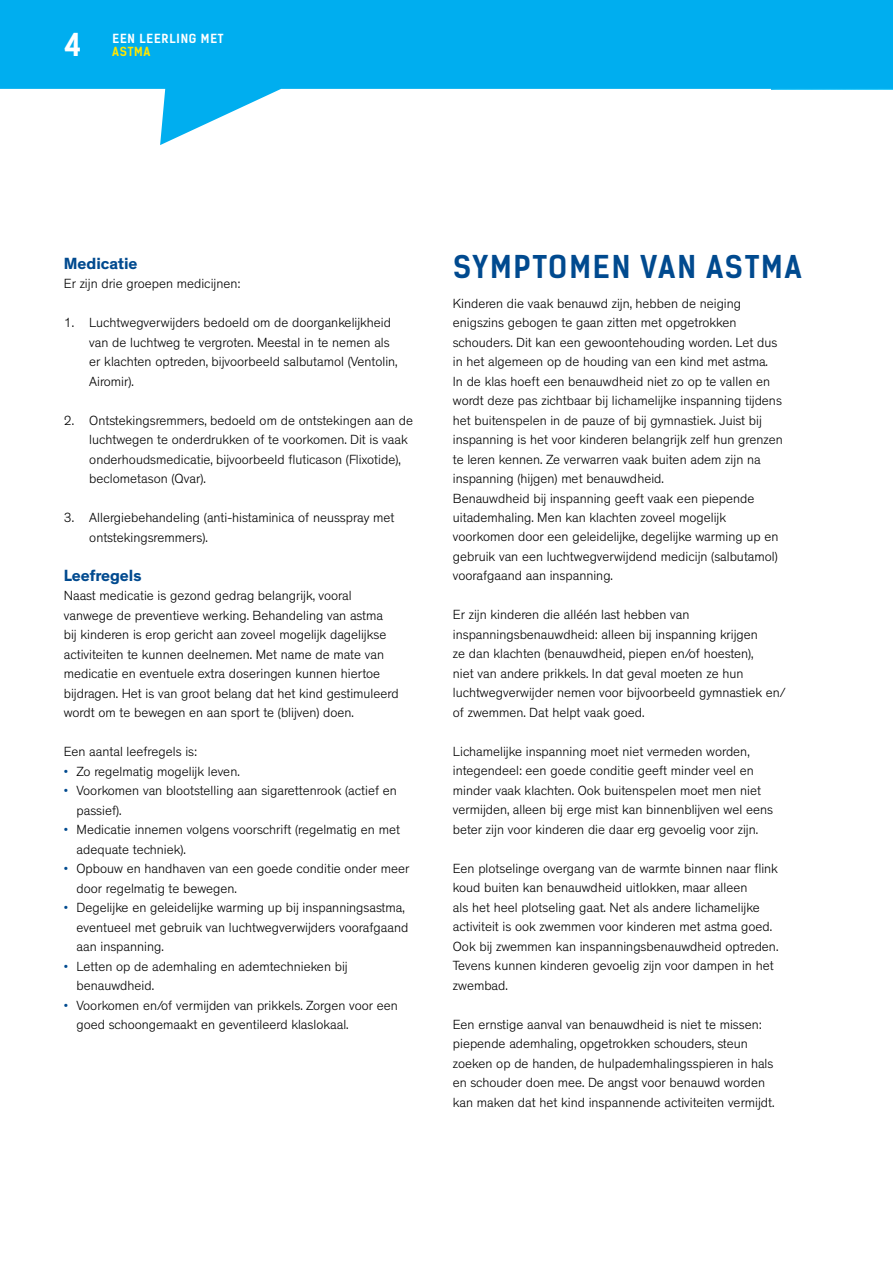
<style>
.page{position:relative;width:893px;height:1263px;background:#fff}
.page>*{position:absolute;margin:0;border:0;box-sizing:border-box;transform-origin:0 0}
.t1{font:700 30px "Kelson Sans";letter-spacing:.065em;color:#004a8f}
.t2{font:700 30px "Kelson Sans";color:#fff}
.t3{font:700 16.5px "Theinhardt";color:#004a8f}
.t4{font:300 13.5px/19.5px "Theinhardt";color:#000}
.t5{font:700 12px "Kelson Sans";letter-spacing:.065em;color:#fff}
.t6{font:700 12px "Kelson Sans";letter-spacing:.065em;color:#ffe600}
.s1{color:#004a8f}
</style>
<div class="page">
<svg style="left:0;top:0;width:893px;height:145px;fill:#00aeef"></svg>
<h1 class="t2" style="left:65px;top:27px;width:19px">4</h1>
<p class="t5" style="left:112px;top:31px;width:113px">EEN LEERLING MET</p>
<p class="t6" style="left:112px;top:44px;width:40px">ASTMA</p>
<p class="t3" style="left:64px;top:253px;width:75px">Medicatie</p>
<p class="t4" style="left:64px;top:274px;width:178px">Er zijn drie groepen medicijnen:</p>
<p class="t4" style="left:89px;top:313px;width:310px;text-indent:-26px">1. Luchtwegverwijders bedoeld om de doorgankelijkheid van de luchtweg te vergroten. Meestal in te nemen als er klachten optreden, bijvoorbeeld salbutamol (Ventolin, Airomir).</p>
<p class="t4" style="left:89px;top:410px;width:325px;text-indent:-26px">2. Ontstekingsremmers, bedoeld om de ontstekingen aan de luchtwegen te onderdrukken of te voorkomen. Dit is vaak onderhoudsmedicatie, bijvoorbeeld fluticason (Flixotide), beclometason (Qvar).</p>
<p class="t4" style="left:89px;top:508px;width:307px;text-indent:-26px">3. Allergiebehandeling (anti-histaminica of neusspray met ontstekingsremmers).</p>
<p class="t3" style="left:64px;top:565px;width:79px">Leefregels</p>
<p class="t4" style="left:64px;top:586px;width:336px">Naast medicatie is gezond gedrag belangrijk, vooral vanwege de preventieve werking. Behandeling van astma bij kinderen is erop gericht aan zoveel mogelijk dagelijkse activiteiten te kunnen deelnemen. Met name de mate van medicatie en eventuele extra doseringen kunnen hiertoe bijdragen. Het is van groot belang dat het kind gestimuleerd wordt om te bewegen en aan sport te (blijven) doen.</p>
<p class="t4" style="left:64px;top:742px;width:135px">Een aantal leefregels is:</p>
<p class="t4" style="left:64px;top:761px;width:177px"><span class="s1">•</span> Zo regelmatig mogelijk leven.</p>
<p class="t4" style="left:77px;top:781px;width:322px;text-indent:-13px"><span class="s1">•</span> Voorkomen van blootstelling aan sigarettenrook (actief en passief).</p>
<p class="t4" style="left:77px;top:820px;width:325px;text-indent:-13px"><span class="s1">•</span> Medicatie innemen volgens voorschrift (regelmatig en met adequate techniek).</p>
<p class="t4" style="left:77px;top:859px;width:335px;text-indent:-13px"><span class="s1">•</span> Opbouw en handhaven van een goede conditie onder meer door regelmatig te bewegen.</p>
<p class="t4" style="left:77px;top:898px;width:333px;text-indent:-13px"><span class="s1">•</span> Degelijke en geleidelijke warming up bij inspanningsastma, eventueel met gebruik van luchtwegverwijders voorafgaand aan inspanning.</p>
<p class="t4" style="left:77px;top:956px;width:273px;text-indent:-13px"><span class="s1">•</span> Letten op de ademhaling en ademtechnieken bij benauwdheid.</p>
<p class="t4" style="left:77px;top:995px;width:323px;text-indent:-13px"><span class="s1">•</span> Voorkomen en/of vermijden van prikkels. Zorgen voor een goed schoongemaakt en geventileerd klaslokaal.</p>
<h1 class="t1" style="left:453px;top:248px;width:350px">SYMPTOMEN VAN ASTMA</h1>
<p class="t4" style="left:453px;top:293px;width:331px">Kinderen die vaak benauwd zijn, hebben de neiging enigszins gebogen te gaan zitten met opgetrokken schouders. Dit kan een gewoontehouding worden. Let dus in het algemeen op de houding van een kind met astma.<br>In de klas hoeft een benauwdheid niet zo op te vallen en wordt deze pas zichtbaar bij lichamelijke inspanning tijdens het buitenspelen in de pauze of bij gymnastiek. Juist bij inspanning is het voor kinderen belangrijk zelf hun grenzen te leren kennen. Ze verwarren vaak buiten adem zijn na inspanning (hijgen) met benauwdheid.<br>Benauwdheid bij inspanning geeft vaak een piepende uitademhaling. Men kan klachten zoveel mogelijk voorkomen door een geleidelijke, degelijke warming up en gebruik van een luchtwegverwijdend medicijn (salbutamol) voorafgaand aan inspanning.</p>
<p class="t4" style="left:453px;top:605px;width:334px">Er zijn kinderen die alléén last hebben van inspanningsbenauwdheid: alleen bij inspanning krijgen<br>ze dan klachten (benauwdheid, piepen en/of hoesten),<br>niet van andere prikkels. In dat geval moeten ze hun luchtwegverwijder nemen voor bijvoorbeeld gymnastiek en/ of zwemmen. Dat helpt vaak goed.</p>
<p class="t4" style="left:453px;top:742px;width:322px">Lichamelijke inspanning moet niet vermeden worden, integendeel: een goede conditie geeft minder veel en minder vaak klachten. Ook buitenspelen moet men niet vermijden, alleen bij erge mist kan binnenblijven wel eens beter zijn voor kinderen die daar erg gevoelig voor zijn.</p>
<p class="t4" style="left:453px;top:859px;width:327px">Een plotselinge overgang van de warmte binnen naar flink koud buiten kan benauwdheid uitlokken, maar alleen<br>als het heel plotseling gaat. Net als andere lichamelijke activiteit is ook zwemmen voor kinderen met astma goed.<br>Ook bij zwemmen kan inspanningsbenauwdheid optreden.<br>Tevens kunnen kinderen gevoelig zijn voor dampen in het zwembad.</p>
<p class="t4" style="left:453px;top:1015px;width:323px">Een ernstige aanval van benauwdheid is niet te missen: piepende ademhaling, opgetrokken schouders, steun zoeken op de handen, de hulpademhalingsspieren in hals en schouder doen mee. De angst voor benauwd worden kan maken dat het kind inspannende activiteiten vermijdt.</p>
</div>
